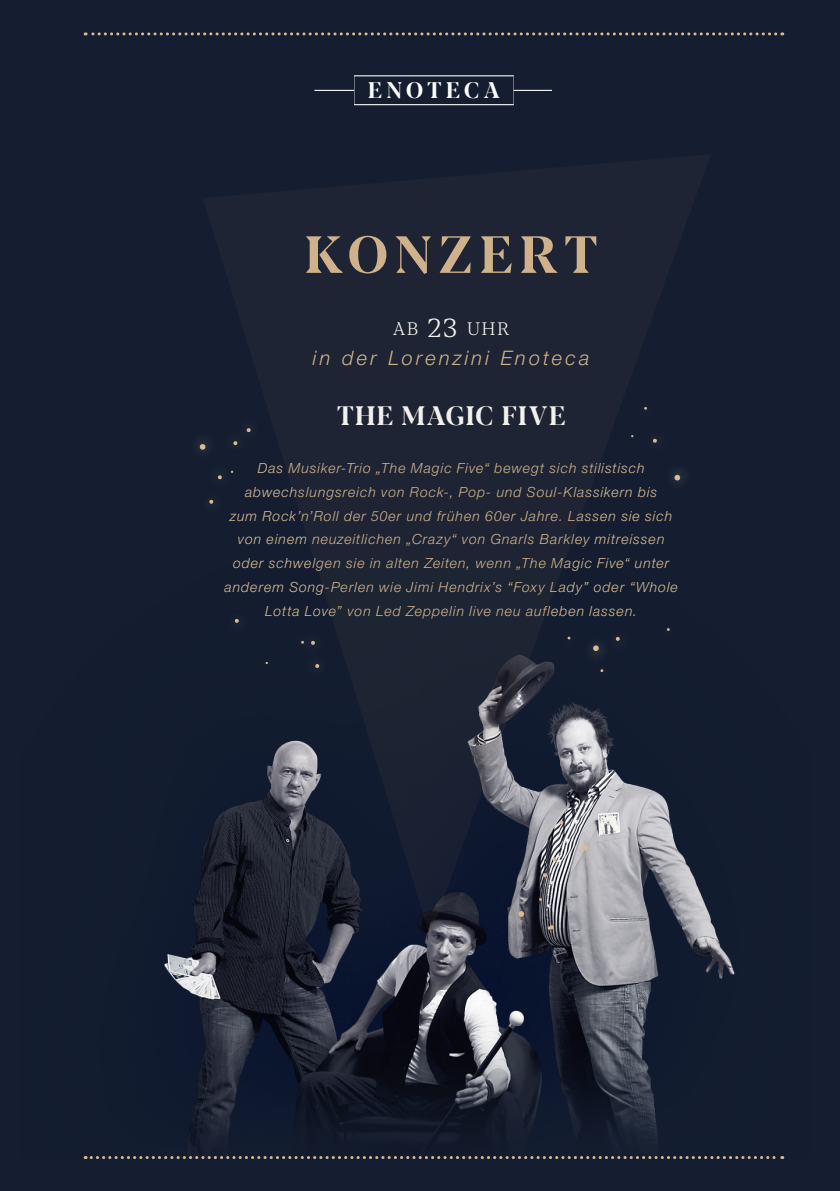
<style>
.page{position:relative;width:840px;height:1191px;background:#fff}
.page>*{position:absolute;margin:0;border:0;box-sizing:border-box;transform-origin:0 0}
.t1{font:700 52px "Blacker Pro Display Trial";letter-spacing:.13em;color:#d9ba92}
.t2{font:700 26px "Blacker Pro Display Trial";letter-spacing:.055em;color:#fff}
.t3{font:700 22px "Blacker Pro Display Trial";letter-spacing:.2em;color:#fff}
.t4{font:italic 300 20px "Helvetica Neue LT Std";letter-spacing:.155em;color:#d9ba92}
.t5{font:300 18px "Blacker Text";color:#fff}
.Paragraph{font:italic 300 14px/23.8px "Helvetica Neue LT Std";letter-spacing:.07em;color:#d9ba92;text-align:center}
.s1{font-size:26px}
</style>
<div class="page">
<div style="left:0;top:0;width:839px;height:1191px;background:#141e30"></div>
<img style="left:84px;top:852px;width:700px;height:305px">
<svg style="left:85px;top:32px;width:690px;height:3px"></svg>
<svg style="left:85px;top:1156px;width:697px;height:3px"></svg>
<svg style="left:203px;top:654px;width:507px;height:282px"></svg>
<svg style="left:197px;top:428px;width:54px;height:76px"></svg>
<svg style="left:501px;top:804px;width:104px;height:141px"></svg>
<svg style="left:551px;top:636px;width:85px;height:52px"></svg>
<svg style="left:220px;top:618px;width:115px;height:66px"></svg>
<svg style="left:631px;top:407px;width:54px;height:76px"></svg>
<svg style="left:314px;top:75px;width:237px;height:30px"></svg>
<p class="t3" style="left:368px;top:74px;width:133px">ENOTECA</p>
<p class="t1" style="left:305px;top:218px;width:294px">KONZERT</p>
<p class="t5" style="left:392px;top:317px;width:118px">AB <span class="s1">23</span> UHR</p>
<p class="t4" style="left:313px;top:346px;width:278px">in der Lorenzini Enoteca</p>
<p class="t2" style="left:337px;top:397px;width:229px">THE MAGIC FIVE</p>
<p class="Paragraph" style="left:224px;top:456px;width:454px">Das Musiker-Trio „The Magic Five“ bewegt sich stilistisch abwechslungsreich von Rock-, Pop- und Soul-Klassikern bis<br>zum Rock’n’Roll der 50er und frühen 60er Jahre. Lassen sie sich von einem neuzeitlichen „Crazy“ von Gnarls Barkley mitreissen oder schwelgen sie in alten Zeiten, wenn „The Magic Five“ unter anderem Song-Perlen wie Jimi Hendrix’s “Foxy Lady” oder “Whole Lotta Love” von Led Zeppelin live neu aufleben lassen.</p>
</div>
